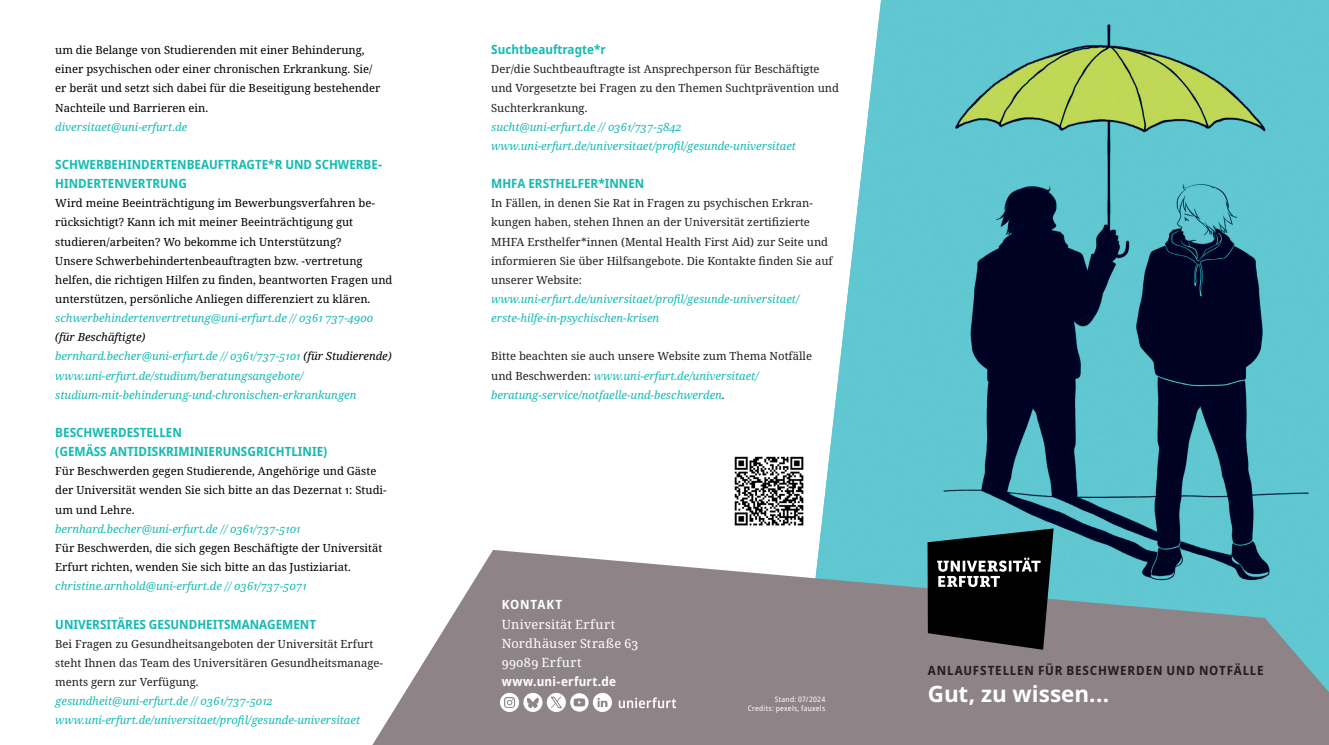
<style>
.page{position:relative;width:1329px;height:745px;background:#fff}
.page>*{position:absolute;margin:0;border:0;box-sizing:border-box;transform-origin:0 0}
.Titel_U1_M{font:700 22.5px "Noto Sans";color:#fff}
.t1{font:700 semi-condensed 12.75px/19.2px "Noto Sans";color:#18bbb2}
.Fließtext{font:12.75px "Noto Serif";letter-spacing:.02em;color:#fff}
.Titel_U1_M-2{font:700 semi-condensed 12.75px "Noto Sans";letter-spacing:.065em;color:#231f20}
.Fließtext-2{font:700 semi-condensed 12.75px "Noto Sans";letter-spacing:.02em;color:#fff}
.Headline_100__K{font:700 semi-condensed 12.75px "Noto Sans";letter-spacing:.065em;color:#fff}
.t2{font:11.25px/19.2px "Noto Serif";color:#000}
.t3{font:11.25px/19.2px "Noto Serif";color:#231f20}
.t4{font:italic 11.25px/19.2px "Noto Serif";color:#15bbb3}
.t5{font:italic 11.25px "Noto Serif";color:#18bbb1}
.t6{font:italic 11.25px/19.2px "Noto Serif";color:#18bbb2}
.Marginalie_Bilduntertitel{font:semi-condensed 7.5px/9.3px "Noto Sans";letter-spacing:.03em;color:#fff;text-align:right}
.s1{font-style:italic;color:#18bbb2}
.s2{color:#000}
.s3{color:#18bbb2}
.s4{font-style:italic;color:#15bbb3}
.s5{font-style:normal;color:#231f20}
.s6{color:#231f20}
</style>
<div class="page">
<img style="left:818px;top:0;width:511px;height:549px">
<img style="left:734px;top:456px;width:70px;height:70px">
<svg style="left:373px;top:549px;width:956px;height:195px;background:#91959a"></svg>
<svg style="left:927px;top:528px;width:126px;height:121px;background:#232a2b"></svg>
<svg style="left:570px;top:692px;width:19px;height:19px"></svg>
<svg style="left:619px;top:697px;width:57px;height:10px"></svg>
<svg style="left:547px;top:692px;width:19px;height:19px"></svg>
<svg style="left:550px;top:695px;width:13px;height:13px"></svg>
<svg style="left:500px;top:692px;width:42px;height:19px"></svg>
<svg style="left:593px;top:692px;width:19px;height:19px"></svg>
<svg style="left:597px;top:697px;width:10px;height:9px"></svg>
<p class="t2" style="left:55px;top:41px;width:327px">um die Belange von Studierenden mit einer Behinderung, einer psychischen oder einer chronischen Erkrankung. Sie/ er berät und setzt sich dabei für die Beseitigung bestehender Nachteile und Barrieren ein.<br><span class="s1">diversitaet@uni-erfurt.de</span></p>
<p class="t1" style="left:55px;top:155px;width:328px">SCHWERBEHINDERTENBEAUFTRAGTE*R UND SCHWERBE-<br>HINDERTENVERTRUNG</p>
<p class="t2" style="left:55px;top:194px;width:321px">Wird meine Beeinträchtigung im Bewerbungsverfahren be&shy;rücksichtigt? Kann ich mit meiner Beeinträchtigung gut studieren/arbeiten? Wo bekomme ich Unterstützung?</p>
<p class="t2" style="left:55px;top:251px;width:339px">Unsere Schwerbehindertenbeauftragten bzw. -vertretung helfen, die richtigen Hilfen zu finden, beantworten Fragen und unterstützen, persönliche Anliegen differenziert zu klären.</p>
<p class="t6" style="left:55px;top:308px;width:320px">schwerbehindertenvertretung@uni-erfurt.de // 0361 737-4900 <span class="s2">(für Beschäftigte)</span></p>
<p class="t5" style="left:55px;top:348px;width:338px">bernhard.becher@uni-erfurt.de // 0361/737-5101 <span class="s2">(für Studierende)</span></p>
<p class="t4" style="left:55px;top:366px;width:303px">www.uni-erfurt.de/studium/beratungsangebote/ studium-mit-behinderung-und-chronischen-erkrankungen</p>
<p class="t1" style="left:55px;top:423px;width:274px">BESCHWERDESTELLEN<br>(GEMÄSS ANTIDISKRIMINIERUNSGRICHTLINIE)</p>
<p class="t2" style="left:55px;top:461px;width:333px">Für Beschwerden gegen Studierende, Angehörige und Gäste der Universität wenden Sie sich bitte an das Dezernat 1: Studi&shy;um und Lehre.</p>
<p class="t5" style="left:55px;top:520px;width:247px">bernhard.becher@uni-erfurt.de // 0361/737-5101</p>
<p class="t2" style="left:55px;top:538px;width:329px">Für Beschwerden, die sich gegen Beschäftigte der Universität<br>Erfurt richten, wenden Sie sich bitte an das Justiziariat.</p>
<p class="t5" style="left:55px;top:578px;width:253px">christine.arnhold@uni-erfurt.de // 0361/737-5071</p>
<p class="t1" style="left:55px;top:614px;width:262px">UNIVERSITÄRES GESUNDHEITSMANAGEMENT</p>
<p class="t3" style="left:55px;top:634px;width:329px">Bei Fragen zu Gesundheitsangeboten der Universität Erfurt steht Ihnen das Team des Universitären Gesundheitsmanage&shy;ments gern zur Verfügung.</p>
<p class="t4" style="left:55px;top:691px;width:306px"><span class="s3">gesundheit@uni-erfurt.de // 0361/737-5012 </span>www.uni-erfurt.de/universitaet/profil/gesunde-universitaet</p>
<p class="t1" style="left:491px;top:40px;width:116px">Suchtbeauftragte*r</p>
<p class="t3" style="left:491px;top:60px;width:349px">Der/die Suchtbeauftragte ist Ansprechperson für Beschäftigte und Vorgesetzte bei Fragen zu den Themen Suchtprävention und Suchterkrankung.<br><span class="s1">sucht@uni-erfurt.de // 0361/737-5842 </span><span class="s4">www.uni-erfurt.de/universitaet/profil/gesunde-universitaet</span></p>
<p class="t1" style="left:491px;top:174px;width:155px">MHFA ERSTHELFER*INNEN</p>
<p class="t3" style="left:491px;top:194px;width:343px">In Fällen, in denen Sie Rat in Fragen zu psychischen Erkran&shy;kungen haben, stehen Ihnen an der Universität zertifizierte MHFA Ersthelfer*innen (Mental Health First Aid) zur Seite und informieren Sie über Hilfsangebote. Die Kontakte finden Sie auf unserer Website:</p>
<p class="t4" style="left:491px;top:289px;width:310px">www.uni-erfurt.de/universitaet/profil/gesunde-universitaet/ erste-hilfe-in-psychischen-krisen</p>
<p class="t4" style="left:491px;top:347px;width:322px"><span class="s5">Bitte beachten sie auch unsere Website zum Thema Notfälle und Beschwerden:</span> www.uni-erfurt.de/universitaet/ beratung-service/notfaelle-und-beschwerden<span class="s6">.</span></p>
<p class="Headline_100__K" style="left:502px;top:595px;width:62px">KONTAKT</p>
<p class="Fließtext" style="left:502px;top:614px;width:115px">Universität Erfurt</p>
<p class="Fließtext" style="left:502px;top:634px;width:138px">Nordhäuser Straße 63</p>
<p class="Fließtext" style="left:502px;top:653px;width:81px">99089 Erfurt</p>
<p class="Fließtext-2" style="left:502px;top:671px;width:116px">www.uni-erfurt.de</p>
<p class="Marginalie_Bilduntertitel" style="left:748px;top:694px;width:79px">Stand: 07/2024<br>Credits: pexels, fauxels</p>
<p class="Titel_U1_M-2" style="left:928px;top:660px;width:337px">ANLAUFSTELLEN FÜR BESCHWERDEN UND NOTFÄLLE</p>
<p class="Titel_U1_M" style="left:928px;top:677px;width:183px">Gut, zu wissen...</p>
</div>
